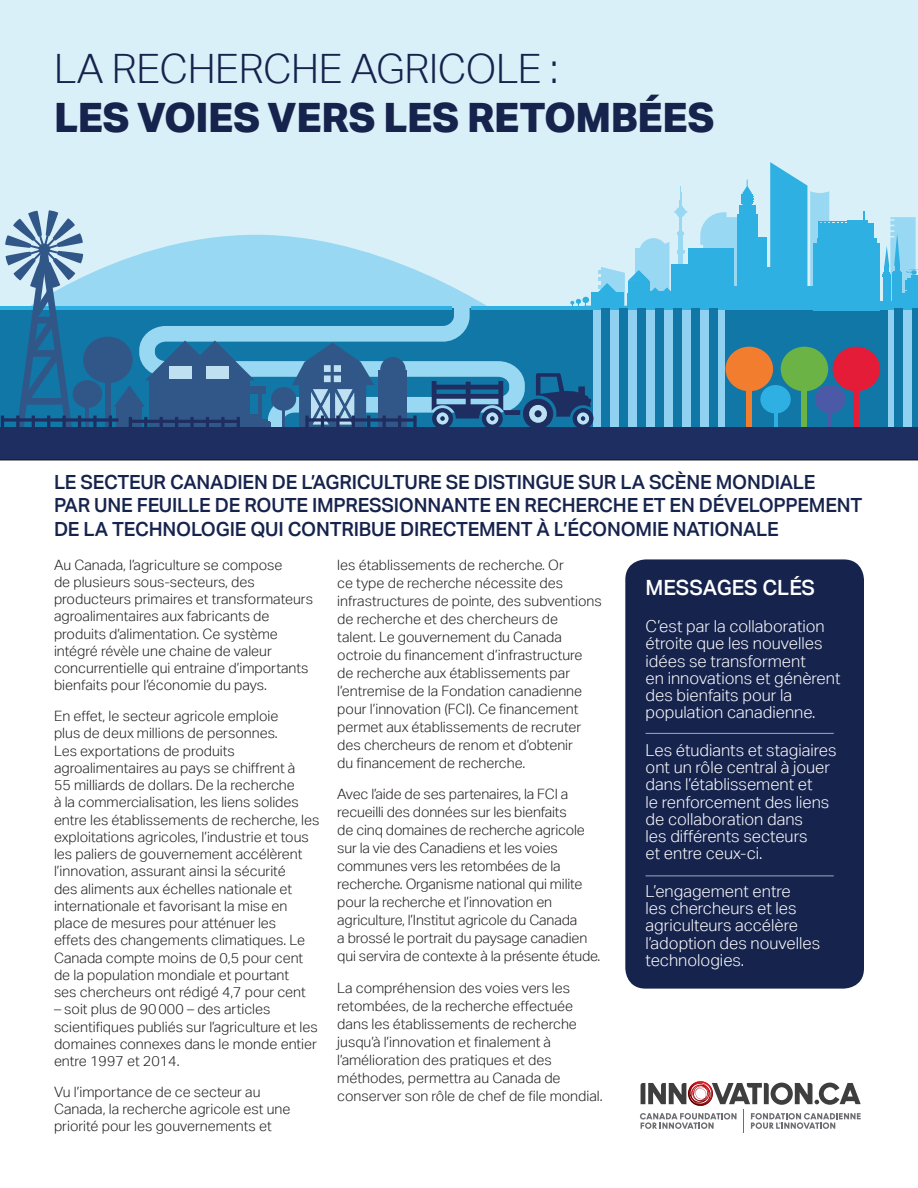
<style>
.page{position:relative;width:918px;height:1188px;background:#fff}
.page>*{position:absolute;margin:0;border:0;box-sizing:border-box;transform-origin:0 0}
.t1{font:800 40.5px/48.6px "Aktiv Grotesk";letter-spacing:-.01em;color:#16234d}
.Paragraph_Title{font:500 21px "Aktiv Grotesk";color:#fff}
.t2{font:500 19.5px/23.4px "Aktiv Grotesk";letter-spacing:-.01em;color:#16234d}
.Body_Text{font:300 16.5px/17.2px "Aktiv Grotesk";color:#fff}
.Body_Text-2{font:300 14.25px/17.2px "Aktiv Grotesk";color:#231f20}
.s1{font-weight:300}
</style>
<div class="page">
<svg style="left:0;top:0;width:918px;height:460px;background:#95bfd6"></svg>
<div style="left:625px;top:559px;width:239px;height:430px;background:#16234d;border-radius:20px"></div>
<hr style="left:646px;top:733px;width:188px;height:1px;background:#99abc3">
<hr style="left:646px;top:876px;width:188px;height:1px;background:#99abc3">
<svg style="left:640px;top:1081px;width:221px;height:51px"></svg>
<p class="t1" style="left:54px;top:43px;width:662px"><span class="s1">LA RECHERCHE AGRICOLE :<br></span>LES VOIES VERS LES RETOMBÉES</p>
<p class="t2" style="left:54px;top:470px;width:810px">LE SECTEUR CANADIEN DE L’AGRICULTURE SE DISTINGUE SUR LA SCÈNE MONDIALE<br>PAR UNE FEUILLE DE ROUTE IMPRESSIONNANTE EN RECHERCHE ET EN DÉVELOPPEMENT<br>DE LA TECHNOLOGIE QUI CONTRIBUE DIRECTEMENT À L’ÉCONOMIE NATIONALE</p>
<p class="Body_Text-2" style="left:54px;top:556px;width:261px">Au Canada, l’agriculture se compose<br>de plusieurs sous-secteurs, des producteurs primaires et transformateurs agroalimentaires aux fabricants de produits d’alimentation. Ce système intégré révèle une chaine de valeur concurrentielle qui entraine d’importants bienfaits pour l’économie du pays.</p>
<p class="Body_Text-2" style="left:54px;top:707px;width:267px">En effet, le secteur agricole emploie<br>plus de deux millions de personnes.<br>Les exportations de produits agroalimentaires au pays se chiffrent à<br>55 milliards de dollars. De la recherche<br>à la commercialisation, les liens solides entre les établissements de recherche, les exploitations agricoles, l’industrie et tous les paliers de gouvernement accélèrent l’innovation, assurant ainsi la sécurité<br>des aliments aux échelles nationale et internationale et favorisant la mise en place de mesures pour atténuer les<br>effets des changements climatiques. Le Canada compte moins de 0,5 pour cent de la population mondiale et pourtant<br>ses chercheurs ont rédigé 4,7 pour cent</p>
<p class="Body_Text-2" style="left:54px;top:1001px;width:265px">– soit plus de 90000 – des articles scientifiques publiés sur l’agriculture et les domaines connexes dans le monde entier entre 1997 et 2014.</p>
<p class="Body_Text-2" style="left:54px;top:1083px;width:238px">Vu l’importance de ce secteur au<br>Canada, la recherche agricole est une priorité pour les gouvernements et</p>
<p class="Body_Text-2" style="left:337px;top:556px;width:266px;line-height:18px">les établissements de recherche. Or<br>ce type de recherche nécessite des infrastructures de pointe, des subventions de recherche et des chercheurs de<br>talent. Le gouvernement du Canada octroie du financement d’infrastructure de recherche aux établissements par l’entremise de la Fondation canadienne pour l’innovation (FCI). Ce financement permet aux établissements de recruter des chercheurs de renom et d’obtenir<br>du financement de recherche.</p>
<p class="Body_Text-2" style="left:337px;top:785px;width:265px;line-height:18px">Avec l’aide de ses partenaires, la FCI a recueilli des données sur les bienfaits<br>de cinq domaines de recherche agricole sur la vie des Canadiens et les voies communes vers les retombées de la recherche. Organisme national qui milite pour la recherche et l’innovation en agriculture, l’Institut agricole du Canada<br>a brossé le portrait du paysage canadien qui servira de contexte à la présente étude.</p>
<p class="Body_Text-2" style="left:337px;top:979px;width:267px;line-height:18px">La compréhension des voies vers les retombées, de la recherche effectuée dans les établissements de recherche jusqu’à l’innovation et finalement à l’amélioration des pratiques et des méthodes, permettra au Canada de conserver son rôle de chef de file mondial.</p>
<p class="Paragraph_Title" style="left:646px;top:575px;width:171px">MESSAGES CLÉS</p>
<p class="Body_Text" style="left:646px;top:618px;width:196px">C’est par la collaboration étroite que les nouvelles idées se transforment<br>en innovations et génèrent des bienfaits pour la population canadienne.</p>
<p class="Body_Text" style="left:646px;top:741px;width:193px">Les étudiants et stagiaires ont un rôle central à jouer dans l’établissement et<br>le renforcement des liens de collaboration dans<br>les différents secteurs<br>et entre ceux-ci.</p>
<p class="Body_Text" style="left:646px;top:882px;width:176px">L’engagement entre<br>les chercheurs et les agriculteurs accélère l’adoption des nouvelles technologies.</p>
</div>
